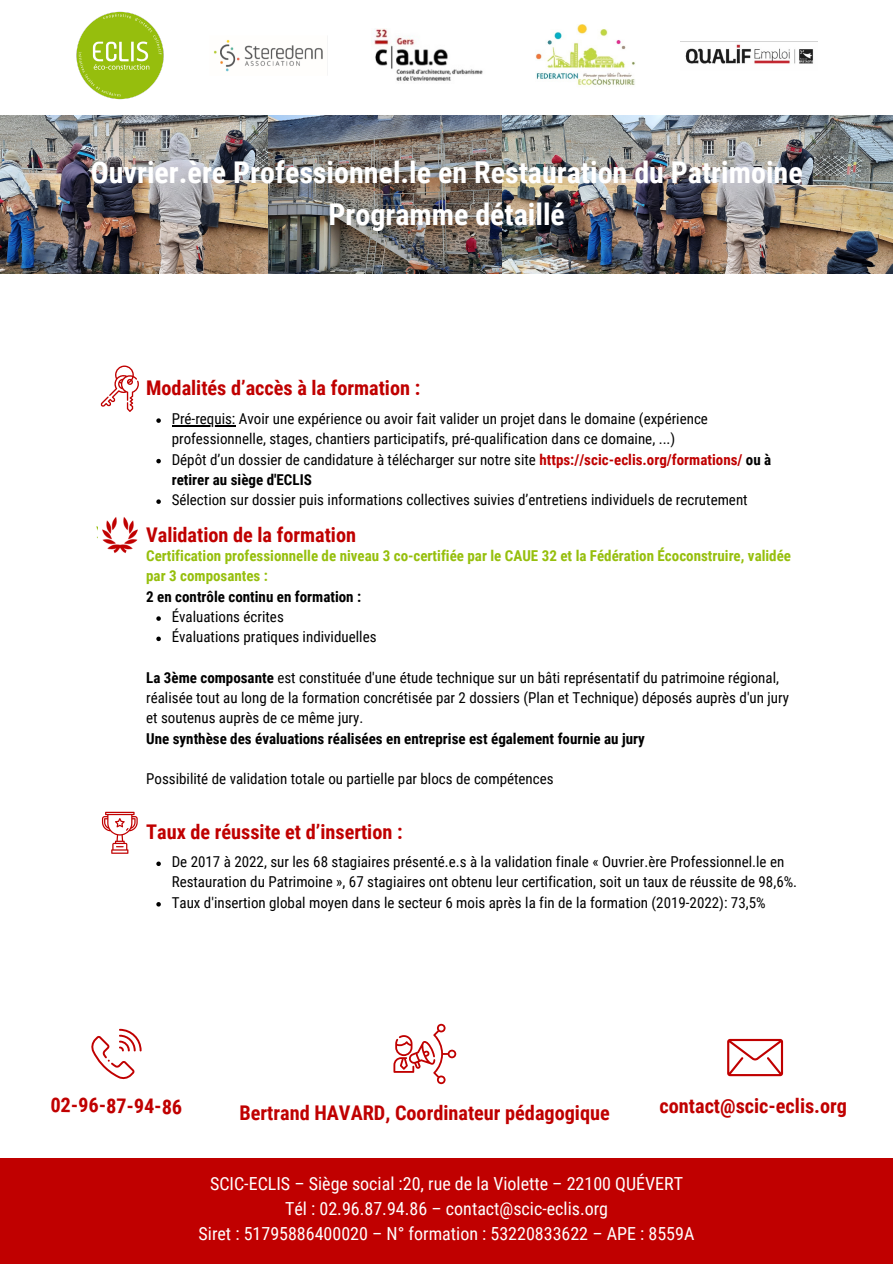
<style>
.page{position:relative;width:893px;height:1264px;background:#fff}
.page>*{position:absolute;margin:0;border:0;box-sizing:border-box;transform-origin:0 0}
.t1{font:700 30px "Roboto Condensed";color:#fff}
.t2{font:700 20.25px "Roboto Condensed";color:#c00000}
.t3{font:18px "Roboto Condensed";color:#fff}
.t4{font:15px/20.2px "Roboto Condensed";color:#000}
.t5{font:700 15px/20.2px "Roboto Condensed";color:#96bf0d}
.t6{font:700 15px "Roboto Condensed";color:#000}
.s1{font-weight:700;color:#c00000}
.s2{font-weight:700}
</style>
<div class="page">
<div style="left:0;top:1158px;width:892px;height:105px;background:#c00000"></div>
<svg style="left:393px;top:1023px;width:63px;height:61px"></svg>
<svg style="left:91px;top:1028px;width:51px;height:51px"></svg>
<svg style="left:727px;top:1038px;width:56px;height:38px"></svg>
<svg style="left:100px;top:365px;width:39px;height:46px"></svg>
<svg style="left:156px;top:418px;width:5px;height:5px"></svg>
<hr style="left:172px;top:425px;width:63px;height:1px;background:#000">
<svg style="left:156px;top:459px;width:5px;height:4px"></svg>
<svg style="left:156px;top:499px;width:5px;height:5px"></svg>
<svg style="left:102px;top:811px;width:36px;height:42px"></svg>
<svg style="left:156px;top:861px;width:5px;height:5px"></svg>
<svg style="left:156px;top:902px;width:5px;height:4px"></svg>
<img style="left:96px;top:526px;width:2px;height:13px">
<svg style="left:156px;top:616px;width:5px;height:5px"></svg>
<svg style="left:156px;top:636px;width:5px;height:5px"></svg>
<img style="left:102px;top:517px;width:36px;height:36px">
<img style="left:685px;top:44px;width:128px;height:20px">
<img style="left:213px;top:40px;width:110px;height:32px">
<img style="left:536px;top:24px;width:99px;height:62px">
<img style="left:76px;top:12px;width:88px;height:88px">
<img style="left:372px;top:28px;width:111px;height:53px">
<img style="left:268px;top:115px;width:234px;height:159px">
<img style="left:0;top:115px;width:268px;height:159px">
<img style="left:502px;top:115px;width:390px;height:159px">
<p class="t1" style="left:91px;top:155px;width:713px">Ouvrier.ère Professionnel.le en Restauration du Patrimoine</p>
<p class="t1" style="left:328px;top:197px;width:238px">Programme détaillé</p>
<p class="t2" style="left:146px;top:376px;width:275px">Modalités d’accès à la formation :</p>
<p class="t4" style="left:172px;top:409px;width:537px">Pré-requis: Avoir une expérience ou avoir fait valider un projet dans le domaine (expérience professionnelle, stages, chantiers participatifs, pré-qualification dans ce domaine, ...)</p>
<p class="t4" style="left:172px;top:449px;width:601px">Dépôt d’un dossier de candidature à télécharger sur notre site <span class="s1">https://scic-eclis.org/formations/</span> <span class="s2">ou à retirer au siège d'ECLIS</span></p>
<p class="t4" style="left:172px;top:490px;width:577px">Sélection sur dossier puis informations collectives suivies d’entretiens individuels de recrutement</p>
<p class="t2" style="left:146px;top:522px;width:211px">Validation de la formation</p>
<p class="t5" style="left:146px;top:546px;width:646px">Certification professionnelle de niveau 3 co-certifiée par le CAUE 32 et la Fédération Écoconstruire, validée par 3 composantes :</p>
<p class="t6" style="left:146px;top:588px;width:216px">2 en contrôle continu en formation :</p>
<p class="t4" style="left:172px;top:606px;width:114px">Évaluations écrites</p>
<p class="t4" style="left:172px;top:627px;width:206px">Évaluations pratiques individuelles</p>
<p class="t4" style="left:146px;top:667px;width:644px"><span class="s2">La 3ème composante</span> est constituée d'une étude technique sur un bâti représentatif du patrimoine régional, réalisée tout au long de la formation concrétisée par 2 dossiers (Plan et Technique) déposés auprès d'un jury et soutenus auprès de ce même jury.</p>
<p class="t6" style="left:146px;top:729px;width:500px">Une synthèse des évaluations réalisées en entreprise est également fournie au jury</p>
<p class="t4" style="left:146px;top:768px;width:409px">Possibilité de validation totale ou partielle par blocs de compétences</p>
<p class="t2" style="left:146px;top:820px;width:258px">Taux de réussite et d’insertion :</p>
<p class="t4" style="left:172px;top:852px;width:627px">De 2017 à 2022, sur les 68 stagiaires présenté.e.s à la validation finale « Ouvrier.ère Professionnel.le en<br>Restauration du Patrimoine », 67 stagiaires ont obtenu leur certification, soit un taux de réussite de 98,6%.</p>
<p class="t4" style="left:172px;top:892px;width:595px">Taux d'insertion global moyen dans le secteur 6 mois après la fin de la formation (2019-2022): 73,5%</p>
<p class="t2" style="left:51px;top:1092px;width:133px;rotate:1deg">02-96-87-94-86</p>
<p class="t2" style="left:659px;top:1094px;width:189px">contact@scic-eclis.org</p>
<p class="t2" style="left:239px;top:1101px;width:371px">Bertrand HAVARD, Coordinateur pédagogique</p>
<p class="t3" style="left:210px;top:1173px;width:474px">SCIC-ECLIS – Siège social :20, rue de la Violette – 22100 QUÉVERT</p>
<p class="t3" style="left:285px;top:1198px;width:324px">Tél : 02.96.87.94.86 – contact@scic-eclis.org</p>
<p class="t3" style="left:198px;top:1223px;width:497px">Siret : 51795886400020 – N° formation : 53220833622 – APE : 8559A</p>
</div>
